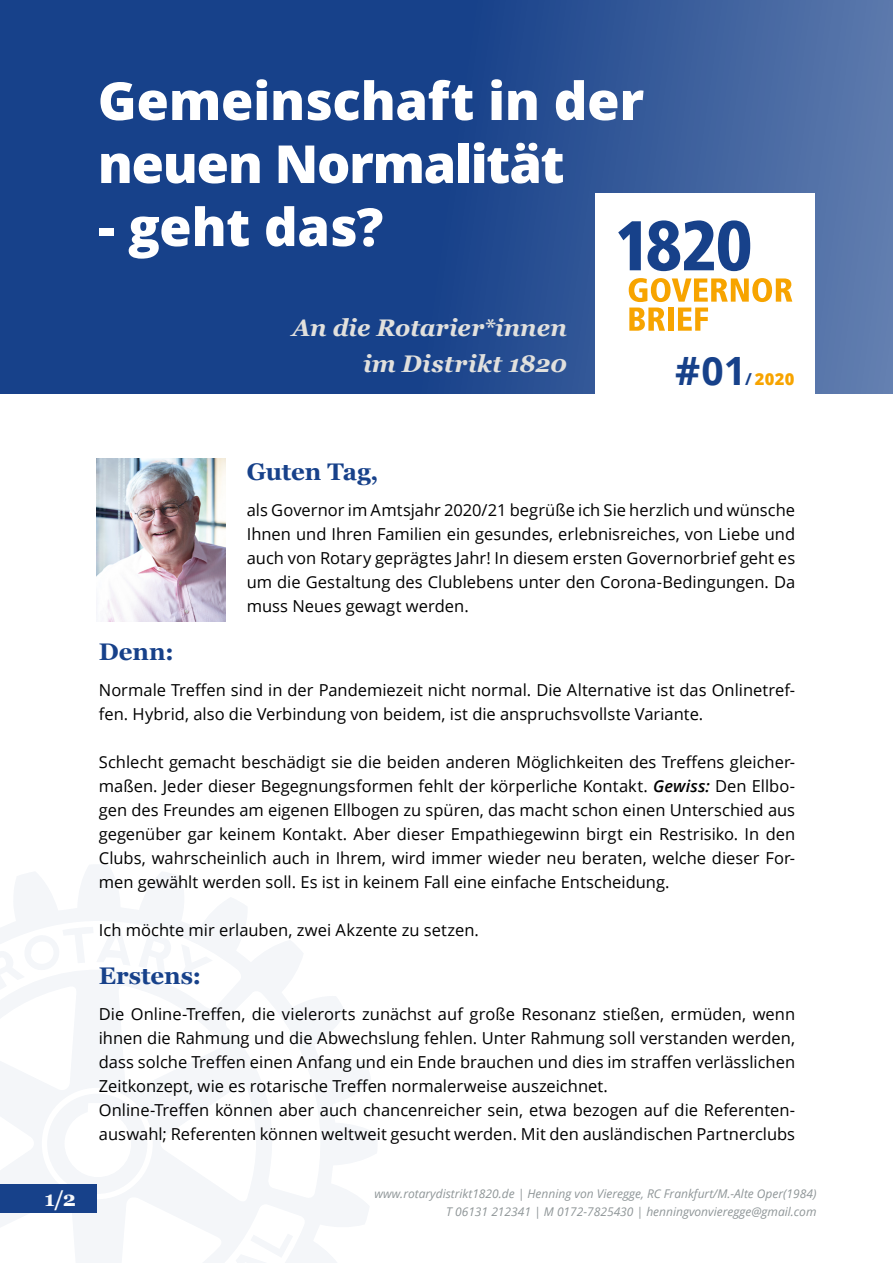
<style>
.page{position:relative;width:893px;height:1263px;background:#fff}
.page>*{position:absolute;margin:0;border:0;box-sizing:border-box;transform-origin:0 0}
.t1{font:800 52.5px/63px "Open Sans";letter-spacing:-.01em;color:#fff}
.t2{font:700 39px "Open Sans";color:#17418a}
.t3{font:italic 700 24px/36px "Georgia";letter-spacing:-.005em;color:#e1e0dd;text-align:right}
.t4{font:700 24px "Georgia";letter-spacing:-.005em;color:#17418a}
.t5{font:700 21px "Georgia";color:#fff}
.t6{font:16.5px/24px "Open Sans";color:#000;text-align:justify}
.t7{font:800 16.5px "Open Sans";color:#f7a400}
.t8{font:italic 12px/18px "Open Sans";color:#8f9698;text-align:right}
.s1{font-weight:700;color:#17418a}
.s2{font-weight:600;font-style:italic}
</style>
<div class="page">
<svg style="left:0;top:0;width:893px;height:394px;background:#254c91"></svg>
<svg style="left:0;top:865px;width:379px;height:398px"></svg>
<div style="left:595px;top:194px;width:220px;height:223px;background:#fff"></div>
<svg style="left:618px;top:221px;width:23px;height:49px"></svg>
<svg style="left:647px;top:220px;width:103px;height:51px"></svg>
<svg style="left:629px;top:278px;width:163px;height:53px"></svg>
<img style="left:97px;top:459px;width:129px;height:163px">
<h1 class="t1" style="left:98px;top:67px;width:548px">Gemeinschaft in der neuen Normalität</h1>
<h1 class="t1" style="left:98px;top:193px;width:287px">- geht das?</h1>
<h3 class="t3" style="left:292px;top:309px;width:276px">An die Rotarier*innen im Distrikt 1820</h3>
<h2 class="t2" style="left:675px;top:344px;width:72px">#01</h2>
<p class="t7" style="left:745px;top:367px;width:51px"><span class="s1">/</span> 2020</p>
<p class="t5" style="left:44px;top:1182px;width:33px">1/2</p>
<h3 class="t4" style="left:247px;top:454px;width:133px">Guten Tag,</h3>
<p class="t6" style="left:247px;top:498px;width:550px">als Governor im Amtsjahr 2020/21 begrüße ich Sie herzlich und wünsche Ihnen und Ihren Familien ein gesundes, erlebnisreiches, von Liebe und auch von Rotary geprägtes Jahr! In diesem ersten Governorbrief geht es um die Gestaltung des Clublebens unter den Corona-Bedingungen. Da muss Neues gewagt werden.</p>
<h3 class="t4" style="left:99px;top:634px;width:77px">Denn:</h3>
<p class="t6" style="left:99px;top:678px;width:698px">Normale Treffen sind in der Pandemiezeit nicht normal. Die Alternative ist das Onlinetref&shy;fen. Hybrid, also die Verbindung von beidem, ist die anspruchsvollste Variante.</p>
<p class="t6" style="left:99px;top:750px;width:698px">Schlecht gemacht beschädigt sie die beiden anderen Möglichkeiten des Treffens gleicher&shy;maßen. Jeder dieser Begegnungsformen fehlt der körperliche Kontakt. <span class="s2">Gewiss:</span> Den Ellbo&shy;gen des Freundes am eigenen Ellbogen zu spüren, das macht schon einen Unterschied aus gegenüber gar keinem Kontakt. Aber dieser Empathiegewinn birgt ein Restrisiko. In den Clubs, wahrscheinlich auch in Ihrem, wird immer wieder neu beraten, welche dieser For&shy;men gewählt werden soll. Es ist in keinem Fall eine einfache Entscheidung.</p>
<p class="t6" style="left:99px;top:918px;width:382px">Ich möchte mir erlauben, zwei Akzente zu setzen.</p>
<h3 class="t4" style="left:99px;top:958px;width:104px">Erstens:</h3>
<p class="t6" style="left:99px;top:1002px;width:698px;text-align:left">Die Online-Treffen, die vielerorts zunächst auf große Resonanz stießen, ermüden, wenn ihnen die Rahmung und die Abwechslung fehlen. Unter Rahmung soll verstanden werden, dass solche Treffen einen Anfang und ein Ende brauchen und dies im straffen verlässlichen Zeitkonzept, wie es rotarische Treffen normalerweise auszeichnet.<br>Online-Treffen können aber auch chancenreicher sein, etwa bezogen auf die Referenten&shy;auswahl; Referenten können weltweit gesucht werden. Mit den ausländischen Partnerclubs</p>
<p class="t8" style="left:374px;top:1184px;width:443px">www.rotarydistrikt1820.de | Henning von Vieregge, RC Frankfurt/M.-Alte Oper(1984)<br>T 06131 212341 | M 0172-7825430 | henningvonvieregge@gmail.com</p>
</div>
